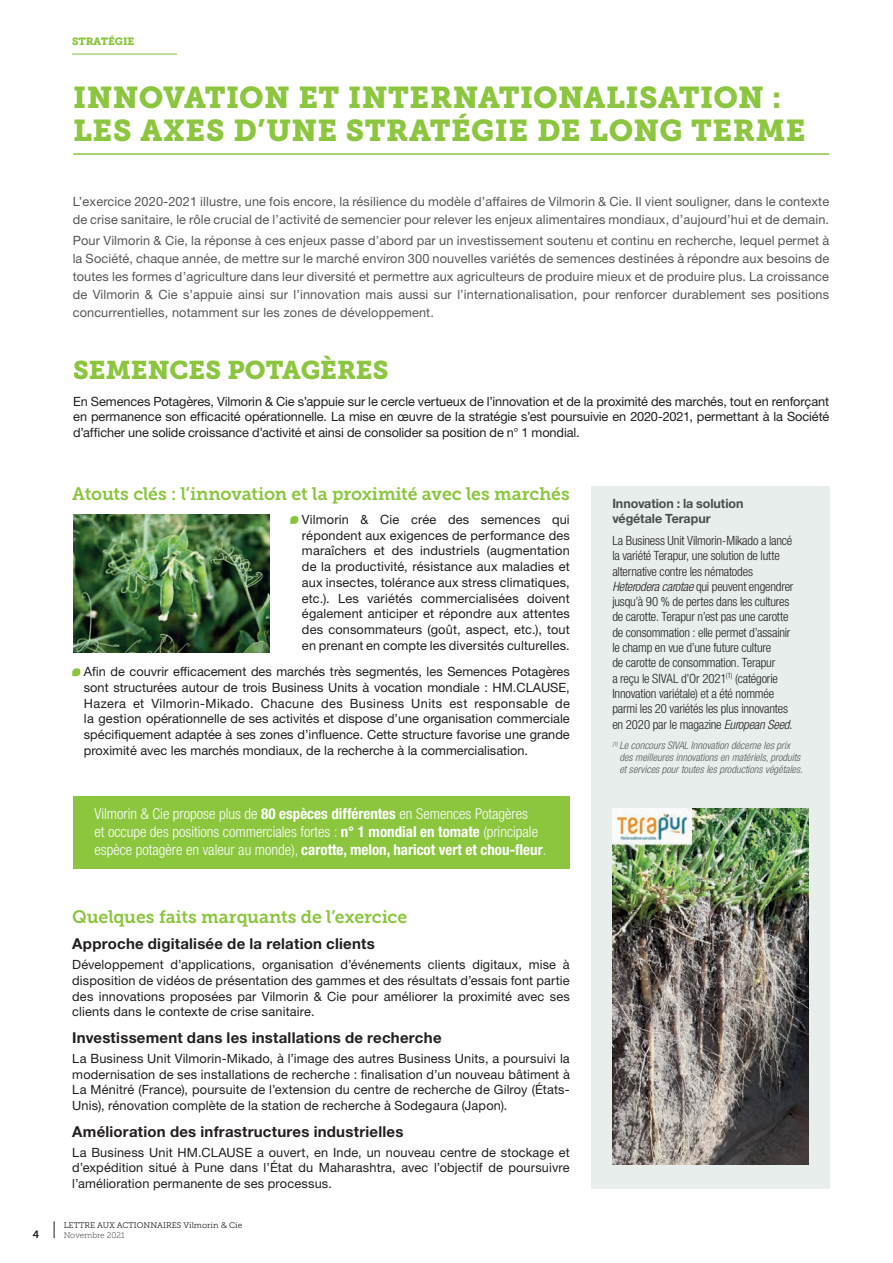
<style>
.page{position:relative;width:893px;height:1263px;background:#fff}
.page>*{position:absolute;margin:0;border:0;box-sizing:border-box;transform-origin:0 0}
.t1{font:30px/33px "Museo Slab 900";letter-spacing:.015em;color:#8bc63e}
.t2{font:25.5px "Museo Slab 900";color:#8bc63e}
.t3{font:18px "Museo Slab 700";letter-spacing:-.005em;color:#8bc63e}
.t4{font:300 condensed 15px/18px "Helvetica Neue LT Std";color:#fff}
.t5{font:700 15px "Helvetica Neue LT Std";letter-spacing:.015em;color:#231f20}
.t6{font:12.75px/15.8px "Helvetica Neue LT Std";letter-spacing:.01em;color:#231f20;text-align:justify}
.t7{font:12.75px/18px "Helvetica Neue LT Std";letter-spacing:.01em;color:#57585a}
.t8{font:300 condensed 12.75px/15.3px "Helvetica Neue LT Std";letter-spacing:-.015em;color:#231f20}
.t9{font:700 12.75px/15.3px "Helvetica Neue LT Std";letter-spacing:-.005em;color:#4b4c4d}
.t10{font:italic 300 condensed 10.5px/12px "Helvetica Neue LT Std";color:#57585a}
.t11{font:10.5px "Museo Slab 900";color:#8bc63e}
.t12{font:10.5px "Museo Slab 700";color:#231f20}
.t13{font:8.25px "Museo Slab 300";color:#231f20}
.t14{font:8.25px "Museo Slab 100";color:#231f20}
.s1{font-weight:700}
.s2{font-family:"Helvetica Neue LT Std";font-weight:300;font-stretch:expanded}
.s3{font-style:italic}
</style>
<div class="page">
<div style="left:591px;top:486px;width:238px;height:702px;background:#e7eeec"></div>
<svg style="left:54px;top:1221px;width:1px;height:17px"></svg>
<hr style="left:72px;top:54px;width:105px;height:1px;background:#8bc63e">
<hr style="left:73px;top:153px;width:756px;height:2px;background:#8bc63e">
<img style="left:612px;top:809px;width:196px;height:355px">
<div style="left:73px;top:796px;width:497px;height:72px;background:#8bc63e"></div>
<svg style="left:290px;top:516px;width:8px;height:8px"></svg>
<svg style="left:72px;top:668px;width:8px;height:8px"></svg>
<img style="left:73px;top:515px;width:196px;height:138px">
<p class="t11" style="left:72px;top:36px;width:64px">STRATÉGIE</p>
<h1 class="t1" style="left:73px;top:81px;width:734px">INNOVATION ET INTERNATIONALISATION :<br>LES AXES D’UNE STRATÉGIE DE LONG TERME</h1>
<p class="t7" style="left:73px;top:193px;width:758px">L’exercice 2020-2021 illustre, une fois encore, la résilience du modèle d’affaires de Vilmorin &amp; Cie. Il vient souligner, dans le contexte de crise sanitaire, le rôle crucial de l’activité de semencier pour relever les enjeux alimentaires mondiaux, d’aujourd’hui et de demain.</p>
<p class="t7" style="left:73px;top:231px;width:758px;text-align:justify">Pour Vilmorin &amp; Cie, la réponse à ces enjeux passe d’abord par un investissement soutenu et continu en recherche, lequel permet à la Société, chaque année, de mettre sur le marché environ 300 nouvelles variétés de semences destinées à répondre aux besoins de toutes les formes d’agriculture dans leur diversité et permettre aux agriculteurs de produire mieux et de produire plus. La croissance de Vilmorin &amp; Cie s’appuie ainsi sur l’innovation mais aussi sur l’internationalisation, pour renforcer durablement ses positions concurrentielles, notamment sur les zones de développement.</p>
<h2 class="t2" style="left:73px;top:355px;width:317px">SEMENCES POTAGÈRES</h2>
<p class="t6" style="left:73px;top:393px;width:757px">En Semences Potagères, Vilmorin &amp; Cie s’appuie sur le cercle vertueux de l’innovation et de la proximité des marchés, tout en renforçant en permanence son efficacité opérationnelle. La mise en œuvre de la stratégie s’est poursuivie en 2020-2021, permettant à la Société d’afficher une solide croissance d’activité et ainsi de consolider sa position de n° 1 mondial.</p>
<h3 class="t3" style="left:72px;top:483px;width:499px">Atouts clés : l’innovation et la proximité avec les marchés</h3>
<p class="t6" style="left:302px;top:511px;width:269px">Vilmorin &amp; Cie crée des semences qui répondent aux exigences de performance des maraîchers et des industriels (augmentation de la productivité, résistance aux maladies et aux insectes, tolérance aux stress climatiques, etc.). Les variétés commercialisées doivent également anticiper et répondre aux attentes des consommateurs (goût, aspect, etc.), tout en prenant en compte les diversités culturelles.</p>
<p class="t6" style="left:84px;top:664px;width:487px">Afin de couvrir efficacement des marchés très segmentés, les Semences Potagères sont structurées autour de trois Business Units à vocation mondiale : HM.CLAUSE, Hazera et Vilmorin-Mikado. Chacune des Business Units est responsable de la gestion opérationnelle de ses activités et dispose d’une organisation commerciale spécifiquement adaptée à ses zones d’influence. Cette structure favorise une grande proximité avec les marchés mondiaux, de la recherche à la commercialisation.</p>
<p class="t4" style="left:94px;top:805px;width:453px">Vilmorin &amp; Cie propose plus de <span class="s1">80 espèces différentes</span> en Semences Potagères<br>et occupe des positions commerciales fortes : <span class="s1">n° 1 mondial en tomate</span> (principale espèce potagère en valeur au monde), <span class="s1">carotte, melon, haricot vert et chou-fleur</span>.</p>
<h3 class="t3" style="left:72px;top:906px;width:336px">Quelques faits marquants de l’exercice</h3>
<p class="t5" style="left:72px;top:934px;width:304px">Approche digitalisée de la relation clients</p>
<p class="t6" style="left:72px;top:956px;width:499px">Développement d’applications, organisation d’événements clients digitaux, mise à disposition de vidéos de présentation des gammes et des résultats d’essais font partie des innovations proposées par Vilmorin &amp; Cie pour améliorer la proximité avec ses clients dans le contexte de crise sanitaire.</p>
<p class="t5" style="left:72px;top:1028px;width:371px">Investissement dans les installations de recherche</p>
<p class="t6" style="left:72px;top:1050px;width:499px">La Business Unit Vilmorin-Mikado, à l’image des autres Business Units, a poursuivi la modernisation de ses installations de recherche : finalisation d’un nouveau bâtiment à La Ménitré (France), poursuite de l’extension du centre de recherche de Gilroy (États-Unis), rénovation complète de la station de recherche à Sodegaura (Japon).</p>
<p class="t5" style="left:72px;top:1122px;width:333px">Amélioration des infrastructures industrielles</p>
<p class="t6" style="left:72px;top:1144px;width:499px">La Business Unit HM.CLAUSE a ouvert, en Inde, un nouveau centre de stockage et d’expédition situé à Pune dans l’État du Maharashtra, avec l’objectif de poursuivre l’amélioration permanente de ses processus.</p>
<p class="t13" style="left:64px;top:1221px;width:180px">LETTRE AUX ACTIONNAIRES Vilmorin <span class="s2">&amp;</span> Cie</p>
<p class="t12" style="left:33px;top:1228px;width:8px">4</p>
<p class="t14" style="left:64px;top:1230px;width:63px">Novembre 2021</p>
<p class="t9" style="left:612px;top:495px;width:133px">Innovation : la solution végétale Terapur</p>
<p class="t8" style="left:612px;top:533px;width:183px">La Business Unit Vilmorin-Mikado a lancé la variété Terapur, une solution de lutte alternative contre les nématodes <span class="s3">Heterodera carotae</span> qui peuvent engendrer jusqu’à 90 % de pertes dans les cultures de carotte. Terapur n’est pas une carotte de consommation : elle permet d’assainir le champ en vue d’une future culture<br>de carotte de consommation. Terapur<br>a reçu le SIVAL d’Or 2021<sup>(1)</sup> (catégorie Innovation variétale) et a été nommée parmi les 20 variétés les plus innovantes en 2020 par le magazine <span class="s3">European Seed</span>.</p>
<p class="t10" style="left:619px;top:740px;width:185px;text-indent:-7px"><sup>(1)</sup> Le concours SIVAL Innovation décerne les prix des meilleures innovations en matériels, produits et services pour toutes les productions végétales.</p>
</div>
